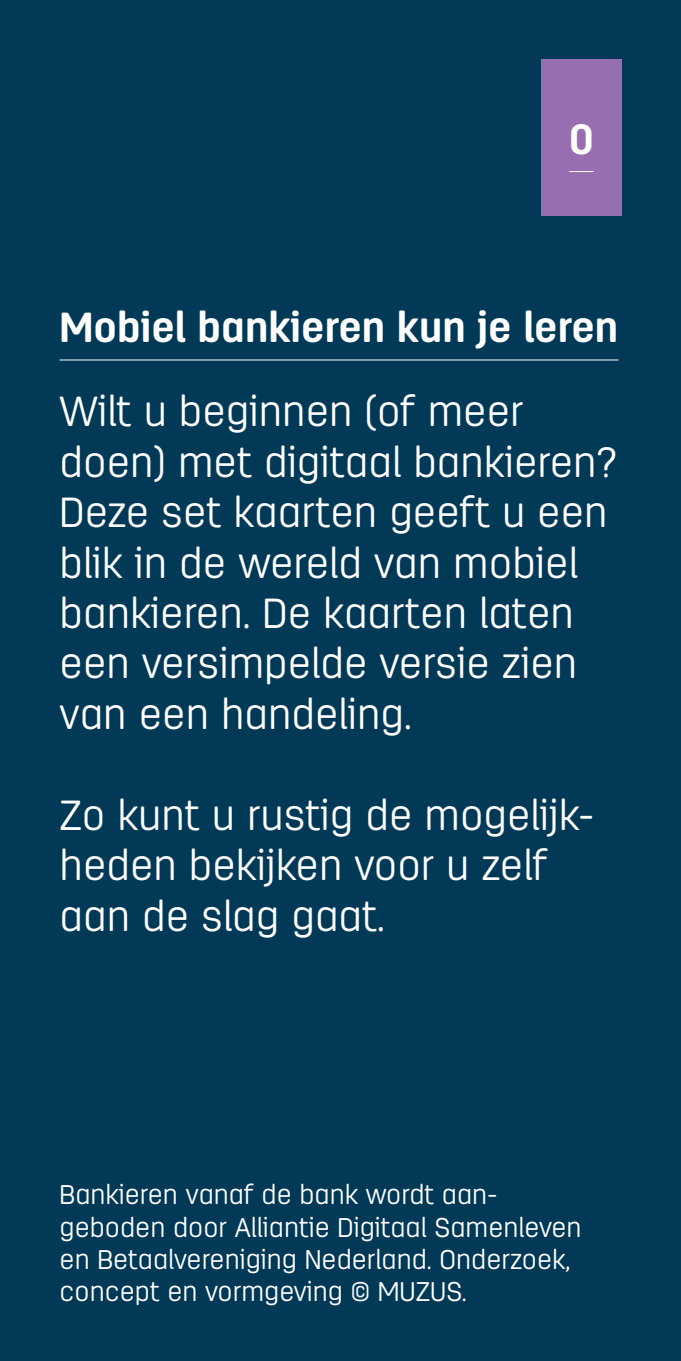
<style>
.page{position:relative;width:681px;height:1361px;background:#fff}
.page>*{position:absolute;margin:0;border:0;box-sizing:border-box;transform-origin:0 0}
.Body{font:300 42px/50.4px "Antartida Rounded";color:#fff}
.Kop_1_number{font:700 42px "Antartida Rounded";color:#fff}
.Body-2{font:300 27px/32.4px "Antartida Rounded";color:#fff}
</style>
<div class="page">
<div style="left:0;top:0;width:680px;height:1361px;background:#013957"></div>
<div style="left:541px;top:60px;width:80px;height:156px;background:#976eaf"></div>
<svg style="left:569px;top:171px;width:24px;height:1px"></svg>
<hr style="left:60px;top:359px;width:558px;height:1px;background:#fff">
<p class="Kop_1_number" style="left:569px;top:115px;width:26px">0</p>
<p class="Kop_1_number" style="left:60px;top:304px;width:560px">Mobiel bankieren kun je leren</p>
<p class="Body" style="left:60px;top:387px;width:559px">Wilt u beginnen (of meer doen) met digitaal bankieren?</p>
<p class="Body" style="left:60px;top:488px;width:549px">Deze set kaarten geeft u een blik in de wereld van mobiel bankieren. De kaarten laten een versimpelde versie zien van een handeling.</p>
<p class="Body" style="left:60px;top:790px;width:536px">Zo kunt u rustig de mogelijk-</p>
<p class="Body" style="left:60px;top:841px;width:489px">heden bekijken voor u zelf aan de slag gaat.</p>
<p class="Body-2" style="left:60px;top:1179px;width:523px">Bankieren vanaf de bank wordt aan&shy;geboden door Alliantie Digitaal Samenleven en Betaalvereniging Nederland. Onderzoek, concept en vormgeving © MUZUS.</p>
</div>
